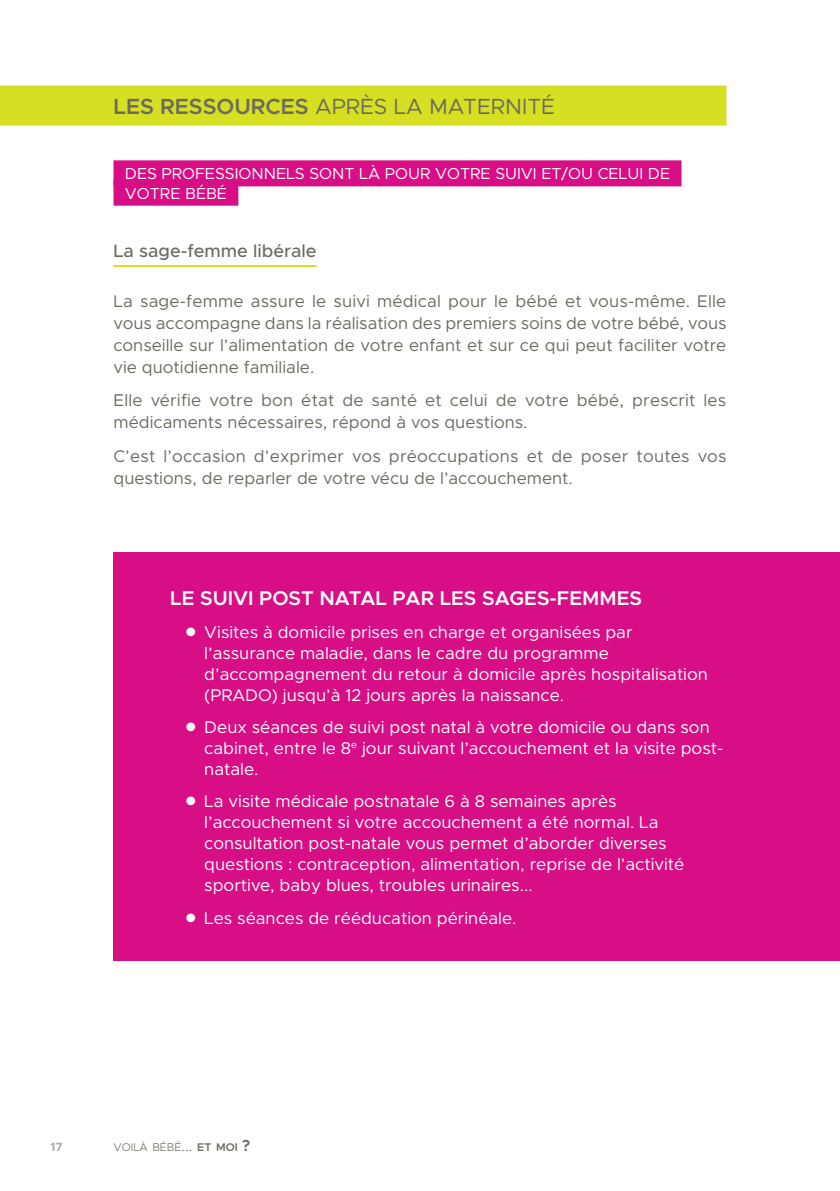
<style>
.page{position:relative;width:840px;height:1191px;background:#fff}
.page>*{position:absolute;margin:0;border:0;box-sizing:border-box;transform-origin:0 0}
.t1{font:22px "Metropolis";color:#6d6a61}
.t2{font:600 20px "Metropolis";color:#fff}
.t3{font:500 18px "Metropolis";color:#6d6a61}
.t4{font:17px/21px "Metropolis";color:#fff}
.t5{font:17px/22px "Metropolis";color:#6d6a61}
.t6{font:16px/20px "Metropolis";color:#fff}
.t7{font:700 12px "Metropolis";color:#aeaca5}
.t8{font:300 11.2px "Metropolis";color:#6d6a61}
.s1{font-weight:600}
.s2{font-size:16px}
.s3{font-weight:600;font-size:16px}
</style>
<div class="page">
<div style="left:0;top:86px;width:726px;height:40px;background:#d6df21"></div>
<div style="left:113px;top:160px;width:568px;height:26px;background:#d70e86"></div>
<div style="left:113px;top:179px;width:125px;height:27px;background:#d70e86"></div>
<hr style="left:113px;top:265px;width:203px;height:2px;background:#d6df21">
<div style="left:113px;top:552px;width:726px;height:409px;background:#d70e86"></div>
<p class="t1" style="left:113px;top:93px;width:443px"><span class="s1">LES RESSOURCES</span> APRÈS LA MATERNITÉ</p>
<p class="t6" style="left:125px;top:164px;width:546px">DES PROFESSIONNELS SONT LÀ POUR VOTRE SUIVI ET/OU CELUI DE<br>VOTRE BÉBÉ</p>
<p class="t3" style="left:113px;top:239px;width:204px">La sage-femme libérale</p>
<p class="t5" style="left:113px;top:290px;width:614px;text-align:justify">La sage-femme assure le suivi médical pour le bébé et vous-même. Elle vous accompagne dans la réalisation des premiers soins de votre bébé, vous conseille sur l’alimentation de votre enfant et sur ce qui peut faciliter votre vie quotidienne familiale.</p>
<p class="t5" style="left:113px;top:389px;width:614px">Elle vérifie votre bon état de santé et celui de votre bébé, prescrit les médicaments nécessaires, répond à vos questions.</p>
<p class="t5" style="left:113px;top:445px;width:614px">C’est l’occasion d’exprimer vos préoccupations et de poser toutes vos questions, de reparler de votre vécu de l’accouchement.</p>
<p class="t2" style="left:170px;top:586px;width:473px">LE SUIVI POST NATAL PAR LES SAGES-FEMMES</p>
<p class="t4" style="left:204px;top:621px;width:505px">Visites à domicile prises en charge et organisées par l’assurance maladie, dans le cadre du programme d’accompagnement du retour à domicile après hospitalisation (PRADO) jusqu’à 12 jours après la naissance.</p>
<p class="t4" style="left:204px;top:716px;width:520px">Deux séances de suivi post natal à votre domicile ou dans son cabinet, entre le 8<sup>e</sup> jour suivant l’accouchement et la visite post&shy;natale.</p>
<p class="t4" style="left:204px;top:791px;width:481px">La visite médicale postnatale 6 à 8 semaines après l’accouchement si votre accouchement a été normal. La consultation post-natale vous permet d’aborder diverses questions : contraception, alimentation, reprise de l’activité sportive, baby blues, troubles urinaires...</p>
<p class="t4" style="left:204px;top:907px;width:313px">Les séances de rééducation périnéale.</p>
<p class="t7" style="left:51px;top:1139px;width:14px">17</p>
<p class="t8" style="left:113px;top:1140px;width:138px">voilà bébé<span class="s2">...</span> <span class="s1">ET MOI</span> <span class="s3">?</span></p>
</div>
